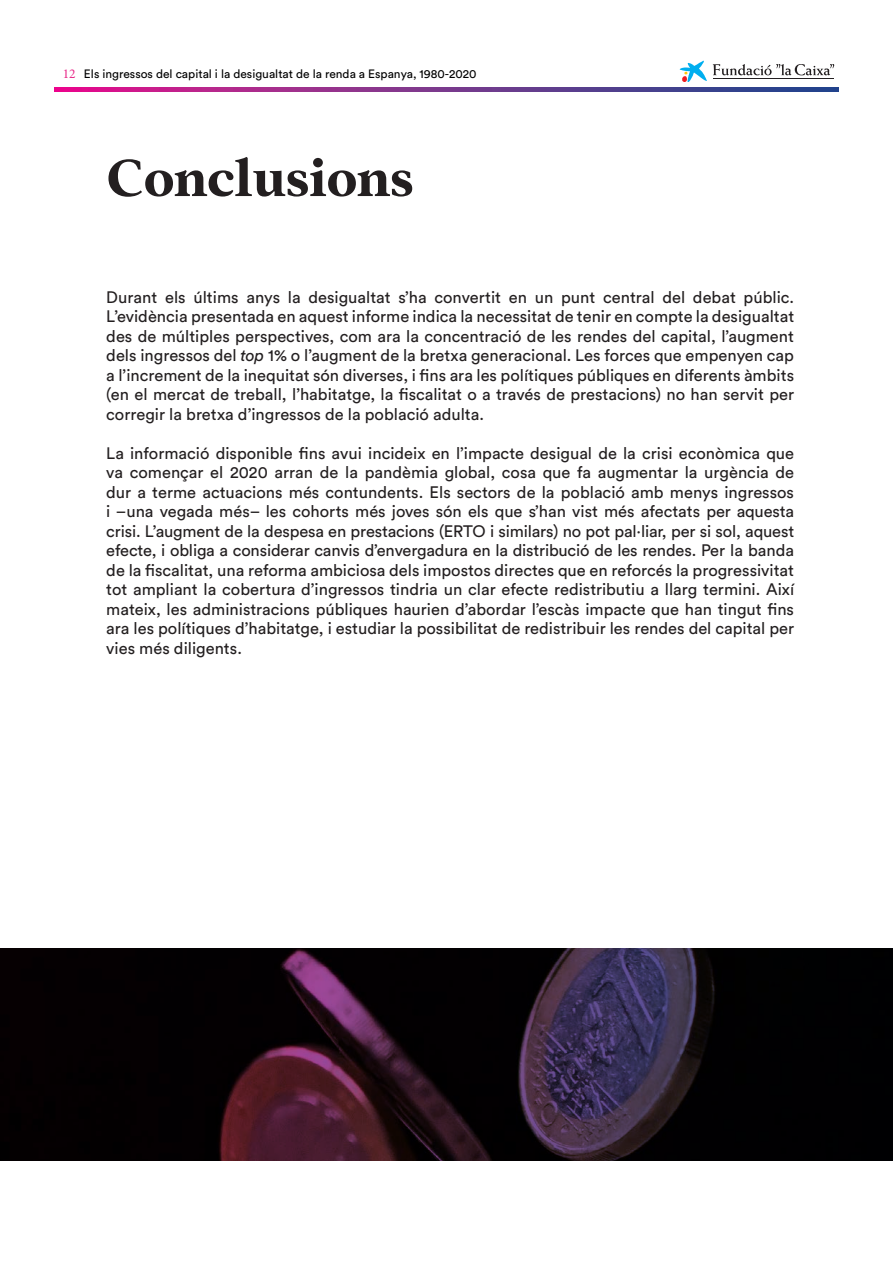
<style>
.page{position:relative;width:893px;height:1263px;background:#fff}
.page>*{position:absolute;margin:0;border:0;box-sizing:border-box;transform-origin:0 0}
.t1{font:700 57px "Addington CF";letter-spacing:-.01em;color:#231f20}
.t2{font:16.5px/19.5px "Circular Std";color:#231f20;text-align:justify}
.t3{font:12px "Circular Std";color:#000001}
.s1{font-family:"Minion Pro";font-size:13.5px;color:#e82a89}
.s2{font-style:italic}
</style>
<div class="page">
<svg style="left:54px;top:87px;width:785px;height:5px;background:#7c338c"></svg>
<svg style="left:680px;top:61px;width:27px;height:21px"></svg>
<hr style="left:713px;top:78px;width:121px;height:1px;background:#231f20">
<hr style="left:713px;top:79px;width:121px;height:1px;background:#231f20">
<svg style="left:713px;top:64px;width:121px;height:11px"></svg>
<svg style="left:0;top:948px;width:893px;height:213px;background:#160b14"></svg>
<p class="t3" style="left:63px;top:66px;width:415px"><span class="s1">12</span> Els ingressos del capital i la desigualtat de la renda a Espanya, 1980-2020</p>
<p class="t1" style="left:106px;top:144px;width:309px">Conclusions</p>
<p class="t2" style="left:106px;top:287px;width:689px">Durant els últims anys la desigualtat s’ha convertit en un punt central del debat públic.<br>L’evidència presentada en aquest informe indica la necessitat de tenir en compte la desigualtat des de múltiples perspectives, com ara la concentració de les rendes del capital, l’augment dels ingressos del <span class="s2">top</span> 1% o l’augment de la bretxa generacional. Les forces que empenyen cap a l’increment de la inequitat són diverses, i fins ara les polítiques públiques en diferents àmbits (en el mercat de treball, l’habitatge, la fiscalitat o a través de prestacions) no han servit per corregir la bretxa d’ingressos de la població adulta.</p>
<p class="t2" style="left:106px;top:443px;width:689px">La informació disponible fins avui incideix en l’impacte desigual de la crisi econòmica que va començar el 2020 arran de la pandèmia global, cosa que fa augmentar la urgència de dur a terme actuacions més contundents. Els sectors de la població amb menys ingressos i –una vegada més– les cohorts més joves són els que s’han vist més afectats per aquesta crisi. L’augment de la despesa en prestacions (ERTO i similars) no pot pal·liar, per si sol, aquest efecte, i obliga a considerar canvis d’envergadura en la distribució de les rendes. Per la banda de la fiscalitat, una reforma ambiciosa dels impostos directes que en reforcés la progressivitat tot ampliant la cobertura d’ingressos tindria un clar efecte redistributiu a llarg termini. Així mateix, les administracions públiques haurien d’abordar l’escàs impacte que han tingut fins ara les polítiques d’habitatge, i estudiar la possibilitat de redistribuir les rendes del capital per vies més diligents.</p>
</div>
